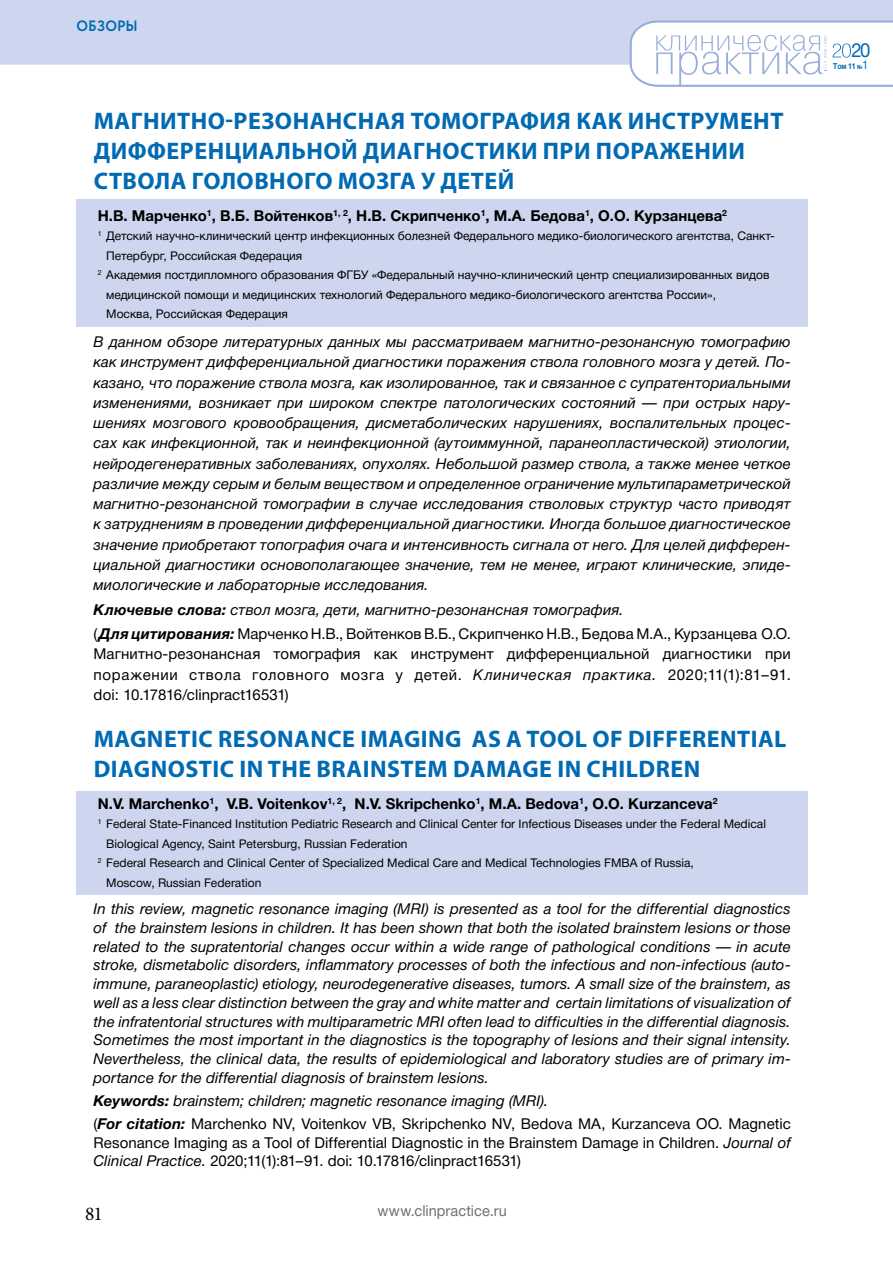
<style>
.page{position:relative;width:893px;height:1263px;background:#fff}
.page>*{position:absolute;margin:0;border:0;box-sizing:border-box;transform-origin:0 0}
.t1{font:700 24px/30px "Myriad Pro";letter-spacing:.02em;color:#006ab3}
.t2{font:19.5px "Minion Pro";color:#000}
.t3{font:19.5px "Helvetica Neue Cyr";color:#016ab3;scale:.95 1}
.t4{font:italic 15px/20.2px "Helvetica Neue Cyr";letter-spacing:.005em;color:#000;text-align:justify}
.t5{font:15px/20.4px "Helvetica Neue Cyr";letter-spacing:.005em;color:#000}
.t6{font:700 15px "Helvetica Neue Cyr";color:#000}
.t7{font:15px "Helvetica Neue Cyr";letter-spacing:.005em;color:#706f6f}
.t8{font:700 15px "Circe";letter-spacing:-.005em;color:#016ab3;scale:.95 1}
.t9{font:12px "Helvetica Neue Cyr";color:#000}
.t10{font:700 8.25px "Helvetica Neue Cyr";color:#016ab3;scale:.85 1}
.s1{font-weight:700;font-style:italic}
.s2{font-style:italic}
.s3{font-size:6px}
.s4{font-weight:400;font-size:12px}
</style>
<div class="page">
<div style="left:77px;top:199px;width:731px;height:128px;background:#cdd6ee"></div>
<div style="left:77px;top:791px;width:731px;height:104px;background:#cdd6ee"></div>
<div style="left:0;top:0;width:893px;height:65px;background:#cdd6ee"></div>
<svg style="left:629px;top:20px;width:264px;height:67px"></svg>
<p class="t8" style="left:77px;top:16px;width:66px">ОБЗОРЫ</p>
<h1 class="t1" style="left:94px;top:105px;width:691px">МАГНИТНО-РЕЗОНАНСНАЯ ТОМОГРАФИЯ КАК ИНСТРУМЕНТ<br>ДИФФЕРЕНЦИАЛЬНОЙ ДИАГНОСТИКИ ПРИ ПОРАЖЕНИИ<br>СТВОЛА ГОЛОВНОГО МОЗГА У ДЕТЕЙ</h1>
<p class="t6" style="left:98px;top:207px;width:631px">Н.В. Марченко<sup>1</sup>, В.Б. Войтенков<sup>1,</sup> <sup>2</sup>, Н.В. Скрипченко<sup>1</sup>, М.А. Бедова<sup>1</sup>, О.О. Курзанцева<sup>2</sup></p>
<p class="t9" style="left:98px;top:230px;width:679px"><sup>1</sup> Детский научно-клинический центр инфекционных болезней Федерального медико-биологического агентства, Санкт-</p>
<p class="t9" style="left:106px;top:249px;width:197px">Петербург, Российская Федерация</p>
<p class="t9" style="left:98px;top:269px;width:673px"><sup>2</sup> Академия постдипломного образования ФГБУ «Федеральный научно-клинический центр специализированных видов</p>
<p class="t9" style="left:106px;top:288px;width:611px">медицинской помощи и медицинских технологий Федерального медико-биологического агентства России»,</p>
<p class="t9" style="left:106px;top:308px;width:183px">Москва, Российская Федерация</p>
<p class="t4" style="left:94px;top:332px;width:699px">В данном обзоре литературных данных мы рассматриваем магнитно-резонансную томографию как инструмент дифференциальной диагностики поражения ствола головного мозга у детей. По&shy;казано, что поражение ствола мозга, как изолированное, так и связанное с супратенториальными изменениями, возникает при широком спектре патологических состояний — при острых нару&shy;шениях мозгового кровообращения, дисметаболических нарушениях, воспалительных процес&shy;сах как инфекционной, так и неинфекционной (аутоиммунной, паранеопластической) этиологии, нейродегенеративных заболеваниях, опухолях. Небольшой размер ствола, а также менее четкое различие между серым и белым веществом и определенное ограничение мультипараметрической магнитно-резонансной томографии в случае исследования стволовых структур часто приводят к затруднениям в проведении дифференциальной диагностики. Иногда большое диагностическое значение приобретают топография очага и интенсивность сигнала от него. Для целей дифферен&shy;циальной диагностики основополагающее значение, тем не менее, играют клинические, эпиде&shy;миологические и лабораторные исследования.</p>
<p class="t5" style="left:94px;top:597px;width:699px;line-height:24.5px"><span class="s1">Ключевые слова:</span> <span class="s2">ствол мозга, дети, магнитно-резонансная томография.<br></span>(<span class="s1">Для цитирования:</span> Марченко Н.В., Войтенков В.Б., Скрипченко Н.В., Бедова М.А., Курзанцева О.О.</p>
<p class="t5" style="left:94px;top:644px;width:699px;text-align:justify">Магнитно-резонансная томография как инструмент дифференциальной диагностики при поражении ствола головного мозга у детей. <span class="s2">Клиническая практика.</span> 2020;11(1):81–91. doi: 10.17816/clinpract16531)</p>
<h1 class="t1" style="left:94px;top:723px;width:694px">MAGNETIC RESONANCE IMAGING AS A TOOL OF DIFFERENTIAL<br>DIAGNOSTIC IN THE BRAINSTEM DAMAGE IN CHILDREN</h1>
<p class="t6" style="left:98px;top:795px;width:621px">N.V. Marchenko<sup>1</sup>, V.B. Voitenkov<sup>1,</sup> <sup>2</sup>, N.V. Skripchenko<sup>1</sup>, M.A. Bedova<sup>1</sup>, O.O. Kurzanceva<sup>2</sup></p>
<p class="t9" style="left:98px;top:817px;width:670px"><sup>1</sup> Federal State-Financed Institution Pediatric Research and Clinical Center for Infectious Diseases under the Federal Medical</p>
<p class="t9" style="left:106px;top:837px;width:303px">Biological Agency, Saint Petersburg, Russian Federation</p>
<p class="t9" style="left:98px;top:856px;width:598px"><sup>2</sup> Federal Research and Clinical Center of Specialized Medical Care and Medical Technologies FMBA of Russia,</p>
<p class="t9" style="left:106px;top:876px;width:157px">Moscow, Russian Federation</p>
<p class="t4" style="left:94px;top:900px;width:699px;line-height:18.8px">In this review, magnetic resonance imaging (MRI) is presented as a tool for the differential diagnostics of the brainstem lesions in children. It has been shown that both the isolated brainstem lesions or those related to the supratentorial changes occur within a wide range of pathological conditions — in acute stroke, dismetabolic disorders, inflammatory processes of both the infectious and non-infectious (auto&shy;immune, paraneoplastic) etiology, neurodegenerative diseases, tumors. A small size of the brainstem, as well as a less clear distinction between the gray and white matter and certain limitations of visualization of the infratentorial structures with multiparametric MRI often lead to difficulties in the differential diagnosis.<br>Sometimes the most important in the diagnostics is the topography of lesions and their signal intensity.<br>Nevertheless, the clinical data, the results of epidemiological and laboratory studies are of primary im&shy;portance for the differential diagnosis of brainstem lesions.</p>
<p class="t5" style="left:94px;top:1089px;width:699px;line-height:23px"><span class="s1">Keywords:</span> <span class="s2">brainstem; children; magnetic resonance imaging (MRI).<br></span>(<span class="s1">For citation:</span> Marchenko NV, Voitenkov VB, Skripchenko NV, Bedova MA, Kurzanceva ОО. Magnetic</p>
<p class="t5" style="left:94px;top:1133px;width:699px;line-height:18.8px">Resonance Imaging as a Tool оf Differential Diagnostic in the Brainstem Damage in Children. <span class="s2">Journal of<br>Clinical Practice.</span> 2020;11(1):81–91. doi: 10.17816/clinpract16531)</p>
<p class="t7" style="left:377px;top:1203px;width:131px">www.clinpractice.ru</p>
<h2 class="t2" style="left:85px;top:1202px;width:19px">81</h2>
<h2 class="t3" style="left:851px;top:40px;width:22px">20</h2>
<p class="t10" style="left:833px;top:61px;width:43px">Том 11 <span class="s3">№</span><span class="s4">1</span></p>
</div>
